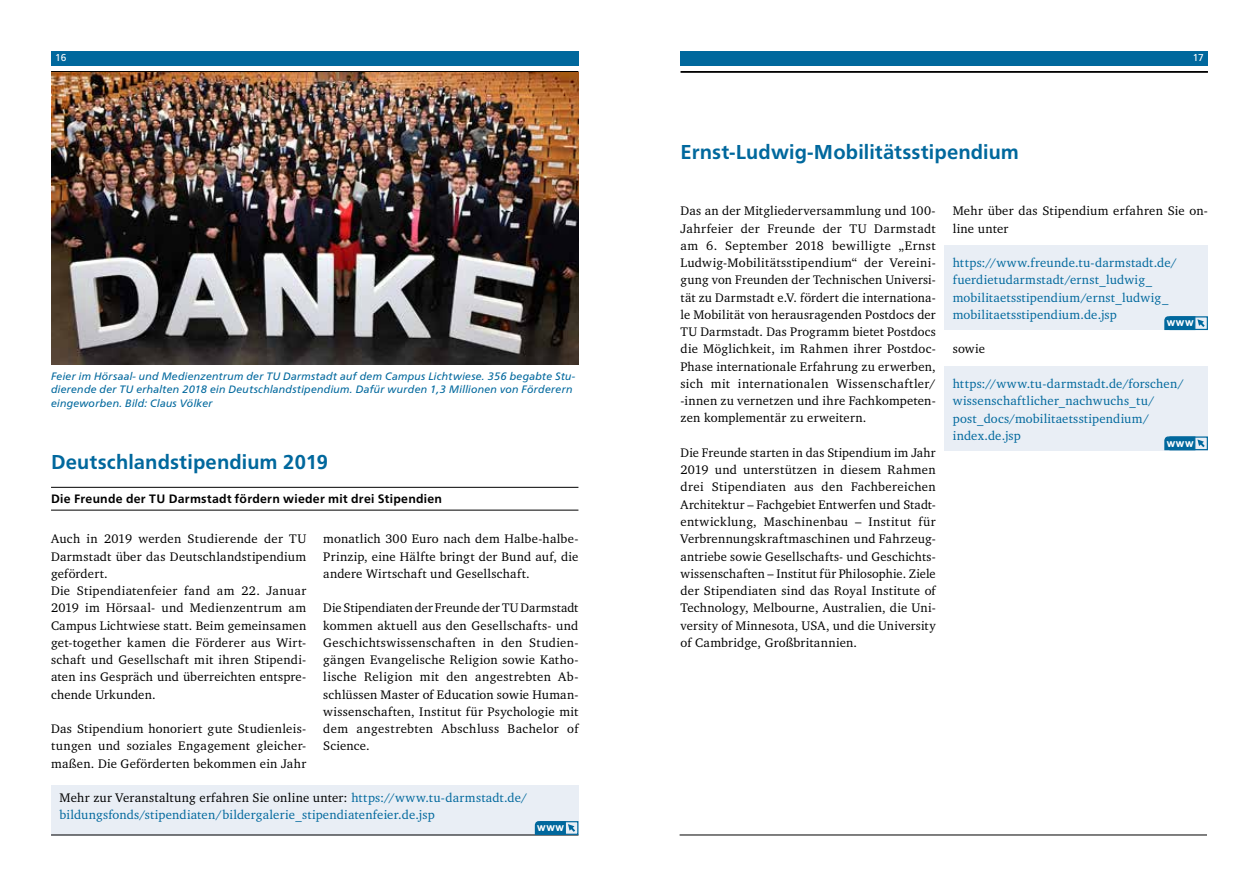
<style>
.page{position:relative;width:1259px;height:893px;background:#fff}
.page>*{position:absolute;margin:0;border:0;box-sizing:border-box;transform-origin:0 0}
.t1{font:500 21px "Front Page";letter-spacing:.01em;color:#00689d}
.t2{font:12.75px/17.2px "Charter";letter-spacing:.02em;color:#000;text-align:justify}
.t3{font:12.75px/17.2px "Charter";letter-spacing:.02em;color:#00689d}
.t4{font:500 12.75px "Front Page";letter-spacing:.02em;color:#000}
.t5{font:italic 11.25px/13.5px "Front Page";letter-spacing:.025em;color:#00689d}
.t6{font:700 10.95px "Arial";letter-spacing:.065em;color:#fff}
.t7{font:10.5px "Front Page";color:#fff}
.s1{color:#000}
</style>
<div class="page">
<div style="left:680px;top:51px;width:528px;height:14px;background:#00689d"></div>
<hr style="left:680px;top:71px;width:528px;height:2px;background:#000">
<div style="left:51px;top:51px;width:527px;height:14px;background:#00689d"></div>
<hr style="left:51px;top:71px;width:527px;height:2px;background:#000">
<div style="left:944px;top:246px;width:264px;height:84px;background:#e9eef5"></div>
<div style="left:944px;top:366px;width:264px;height:84px;background:#e9eef5"></div>
<div style="left:51px;top:785px;width:527px;height:50px;background:#e9eef5"></div>
<hr style="left:51px;top:487px;width:527px;height:1px;background:#000">
<hr style="left:51px;top:510px;width:527px;height:1px;background:#000">
<img style="left:51px;top:73px;width:527px;height:291px">
<hr style="left:51px;top:834px;width:527px;height:1px;background:#000">
<hr style="left:679px;top:834px;width:528px;height:1px;background:#000">
<div style="left:540px;top:821px;width:38px;height:14px;background:#e9eef5;border:1px solid #00689d"></div>
<svg style="left:534px;top:821px;width:41px;height:14px"></svg>
<div style="left:1169px;top:316px;width:39px;height:14px;background:#e9eef5;border:1px solid #00689d"></div>
<svg style="left:1164px;top:316px;width:40px;height:15px"></svg>
<div style="left:1169px;top:436px;width:39px;height:14px;background:#e9eef5;border:1px solid #00689d"></div>
<svg style="left:1163px;top:436px;width:41px;height:15px"></svg>
<p class="t7" style="left:55px;top:50px;width:13px">16</p>
<p class="t7" style="left:1192px;top:50px;width:12px">17</p>
<p class="t5" style="left:51px;top:369px;width:525px">Feier im Hörsaal- und Medienzentrum der TU Darmstadt auf dem Campus Lichtwiese. 356 begabte Stu&shy;dierende der TU erhalten 2018 ein Deutschlandstipendium. Dafür wurden 1,3 Millionen von Förderern eingeworben. Bild: Claus Völker</p>
<h1 class="t1" style="left:51px;top:447px;width:278px">Deutschlandstipendium 2019</h1>
<p class="t4" style="left:51px;top:490px;width:392px">Die Freunde der TU Darmstadt fördern wieder mit drei Stipendien</p>
<p class="t2" style="left:51px;top:530px;width:257px;text-align:left">Auch in 2019 werden Studierende der TU Darmstadt über das Deutschlandstipendium gefördert.<br>Die Stipendiatenfeier fand am 22. Januar 2019 im Hörsaal- und Medienzentrum am Campus Lichtwiese statt. Beim gemeinsamen get-together kamen die Förderer aus Wirt&shy;schaft und Gesellschaft mit ihren Stipendi&shy;aten ins Gespräch und überreichten entspre&shy;chende Urkunden.</p>
<p class="t2" style="left:51px;top:720px;width:257px">Das Stipendium honoriert gute Studienleis&shy;tungen und soziales Engagement gleicher&shy;maßen. Die Geförderten bekommen ein Jahr</p>
<p class="t2" style="left:323px;top:530px;width:257px">monatlich 300 Euro nach dem Halbe-halbe-Prinzip, eine Hälfte bringt der Bund auf, die andere Wirtschaft und Gesellschaft.</p>
<p class="t2" style="left:323px;top:599px;width:257px">Die Stipendiaten der Freunde der TU Darmstadt kommen aktuell aus den Gesellschafts- und Geschichtswissenschaften in den Studien&shy;gängen Evangelische Religion sowie Katho&shy;lische Religion mit den angestrebten Ab&shy;schlüssen Master of Education sowie Human&shy;wissenschaften, Institut für Psychologie mit dem angestrebten Abschluss Bachelor of Science.</p>
<p class="t3" style="left:60px;top:789px;width:469px"><span class="s1">Mehr zur Veranstaltung erfahren Sie online unter:</span> https://www.tu-darmstadt.de/ bildungsfonds/stipendiaten/bildergalerie_stipendiatenfeier.de.jsp</p>
<p class="t6" style="left:537px;top:820px;width:28px">www</p>
<h1 class="t1" style="left:680px;top:137px;width:340px">Ernst-Ludwig-Mobilitätsstipendium</h1>
<p class="t2" style="left:680px;top:202px;width:257px">Das an der Mitgliederversammlung und 100- Jahrfeier der Freunde der TU Darmstadt am 6. September 2018 bewilligte „Ernst Ludwig-Mobilitätsstipendium“ der Vereini&shy;gung von Freunden der Technischen Universi&shy;tät zu Darmstadt e.V. fördert die internationa&shy;le Mobilität von herausragenden Postdocs der TU Darmstadt. Das Programm bietet Postdocs die Möglichkeit, im Rahmen ihrer Postdoc-Phase internationale Erfahrung zu erwerben, sich mit internationalen Wissenschaftler/ -innen zu vernetzen und ihre Fachkompeten&shy;zen komplementär zu erweitern.</p>
<p class="t2" style="left:680px;top:444px;width:257px">Die Freunde starten in das Stipendium im Jahr 2019 und unterstützen in diesem Rahmen drei Stipendiaten aus den Fachbereichen Architektur – Fachgebiet Entwerfen und Stadt&shy;entwicklung, Maschinenbau – Institut für Verbrennungskraftmaschinen und Fahrzeug&shy;antriebe sowie Gesellschafts- und Geschichts&shy;wissenschaften – Institut für Philosophie. Ziele der Stipendiaten sind das Royal Institute of Technology, Melbourne, Australien, die Uni&shy;versity of Minnesota, USA, und die University of Cambridge, Großbritannien.</p>
<p class="t2" style="left:952px;top:202px;width:257px">Mehr über das Stipendium erfahren Sie on&shy;line unter</p>
<p class="t3" style="left:952px;top:254px;width:226px">https://www.freunde.tu-darmstadt.de/ fuerdietudarmstadt/ernst_ludwig_ mobilitaetsstipendium/ernst_ludwig_ mobilitaetsstipendium.de.jsp</p>
<p class="t2" style="left:952px;top:340px;width:34px">sowie</p>
<p class="t3" style="left:952px;top:375px;width:233px">https://www.tu-darmstadt.de/forschen/ wissenschaftlicher_nachwuchs_tu/ post_docs/mobilitaetsstipendium/ index.de.jsp</p>
<p class="t6" style="left:1166px;top:315px;width:28px">www</p>
<p class="t6" style="left:1166px;top:435px;width:28px">www</p>
</div>
